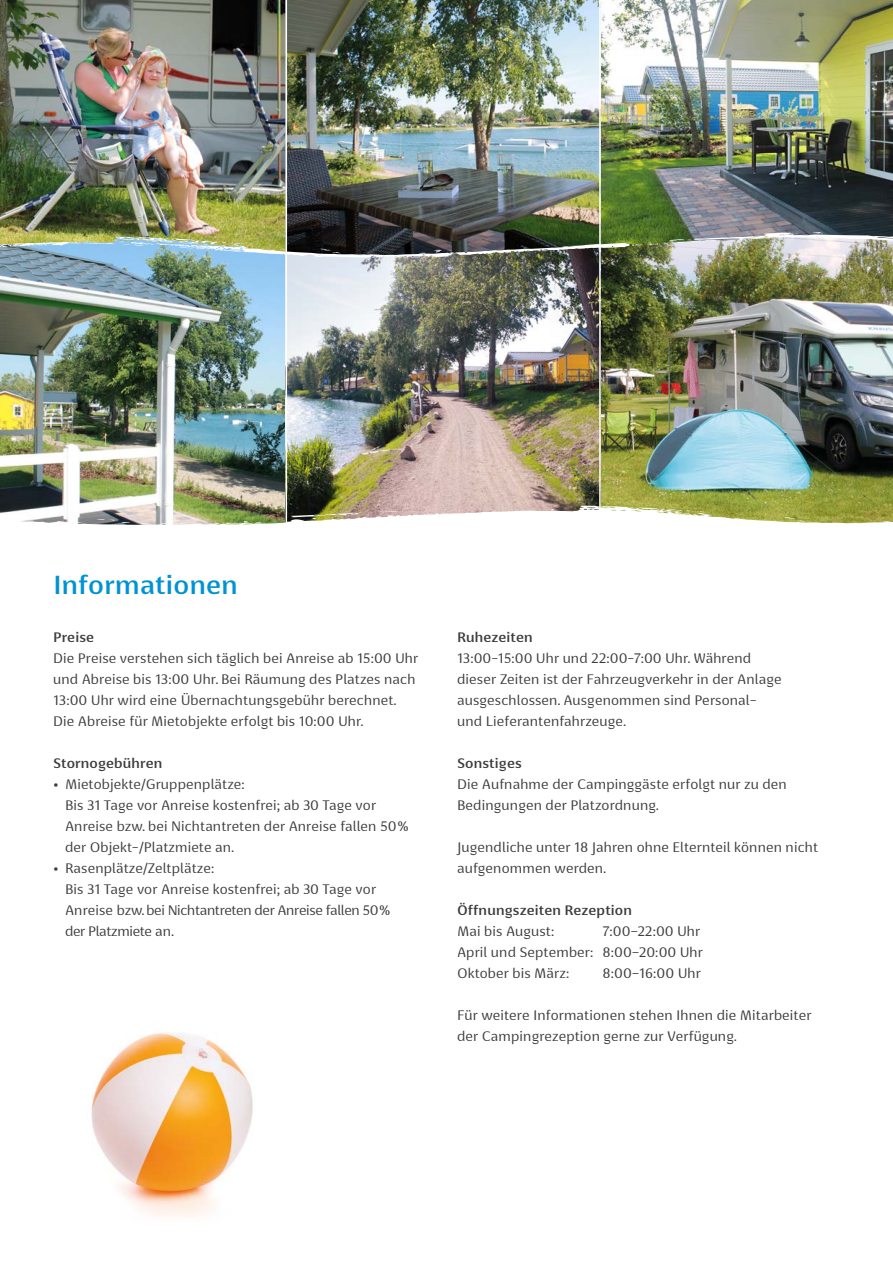
<style>
.page{position:relative;width:893px;height:1263px;background:#fff}
.page>*{position:absolute;margin:0;border:0;box-sizing:border-box;transform-origin:0 0}
.t1{font:500 27px "Basel Neue";color:#0093d3}
.t2{font:14.25px/21px "Basel Neue";color:#3c3c3b}
.t3{font:500 14.25px "Basel Neue";color:#3c3c3b}
</style>
<div class="page">
<img style="left:601px;top:258px;width:292px;height:235px">
<img style="left:91px;top:1033px;width:162px;height:184px">
<img style="left:0;top:258px;width:286px;height:235px">
<img style="left:287px;top:258px;width:312px;height:235px">
<img style="left:0;top:244px;width:893px;height:14px">
<img style="left:601px;top:0;width:292px;height:244px">
<img style="left:287px;top:0;width:312px;height:255px">
<img style="left:0;top:0;width:286px;height:252px">
<hr style="left:599px;top:0;width:2px;height:904px;background:#fff">
<hr style="left:286px;top:0;width:1px;height:904px;background:#fff">
<img style="left:0;top:493px;width:893px;height:32px">
<h1 class="t1" style="left:53px;top:569px;width:186px">Informationen</h1>
<p class="t3" style="left:53px;top:629px;width:43px">Preise</p>
<p class="t2" style="left:53px;top:648px;width:367px">Die Preise verstehen sich täglich bei Anreise ab 15:00 Uhr und Abreise bis 13:00 Uhr. Bei Räumung des Platzes nach 13:00 Uhr wird eine Übernachtungsgebühr berechnet.<br>Die Abreise für Mietobjekte erfolgt bis 10:00 Uhr.</p>
<p class="t3" style="left:53px;top:755px;width:111px">Stornogebühren</p>
<p class="t2" style="left:65px;top:774px;width:345px">Mietobjekte/Gruppenplätze:<br>Bis 31 Tage vor Anreise kostenfrei; ab 30 Tage vor Anreise bzw. bei Nichtantreten der Anreise fallen 50% der Objekt-/Platzmiete an.<br>Rasenplätze/Zeltplätze:<br>Bis 31 Tage vor Anreise kostenfrei; ab 30 Tage vor Anreise bzw. bei Nichtantreten der Anreise fallen 50% der Platzmiete an.</p>
<p class="t3" style="left:457px;top:629px;width:77px">Ruhezeiten</p>
<p class="t2" style="left:457px;top:648px;width:326px">13:00-15:00 Uhr und 22:00-7:00 Uhr. Während dieser Zeiten ist der Fahrzeugverkehr in der Anlage ausgeschlossen. Ausgenommen sind Personal&shy;und Lieferantenfahrzeuge.</p>
<p class="t3" style="left:457px;top:755px;width:66px">Sonstiges</p>
<p class="t2" style="left:457px;top:774px;width:331px">Die Aufnahme der Campinggäste erfolgt nur zu den<br>Bedingungen der Platzordnung.</p>
<p class="t2" style="left:457px;top:837px;width:363px">Jugendliche unter 18 Jahren ohne Elternteil können nicht aufgenommen werden.</p>
<p class="t3" style="left:457px;top:902px;width:177px">Öffnungszeiten Rezeption</p>
<p class="t2" style="left:457px;top:921px;width:99px">Mai bis August:</p>
<p class="t2" style="left:457px;top:921px;width:247px;text-indent:146px">7:00–22:00 Uhr<br>April und September: 8:00–20:00 Uhr<br>Oktober bis März:</p>
<p class="t2" style="left:603px;top:963px;width:100px">8:00–16:00 Uhr</p>
<p class="t2" style="left:457px;top:1005px;width:356px">Für weitere Informationen stehen Ihnen die Mitarbeiter der Campingrezeption gerne zur Verfügung.</p>
</div>
